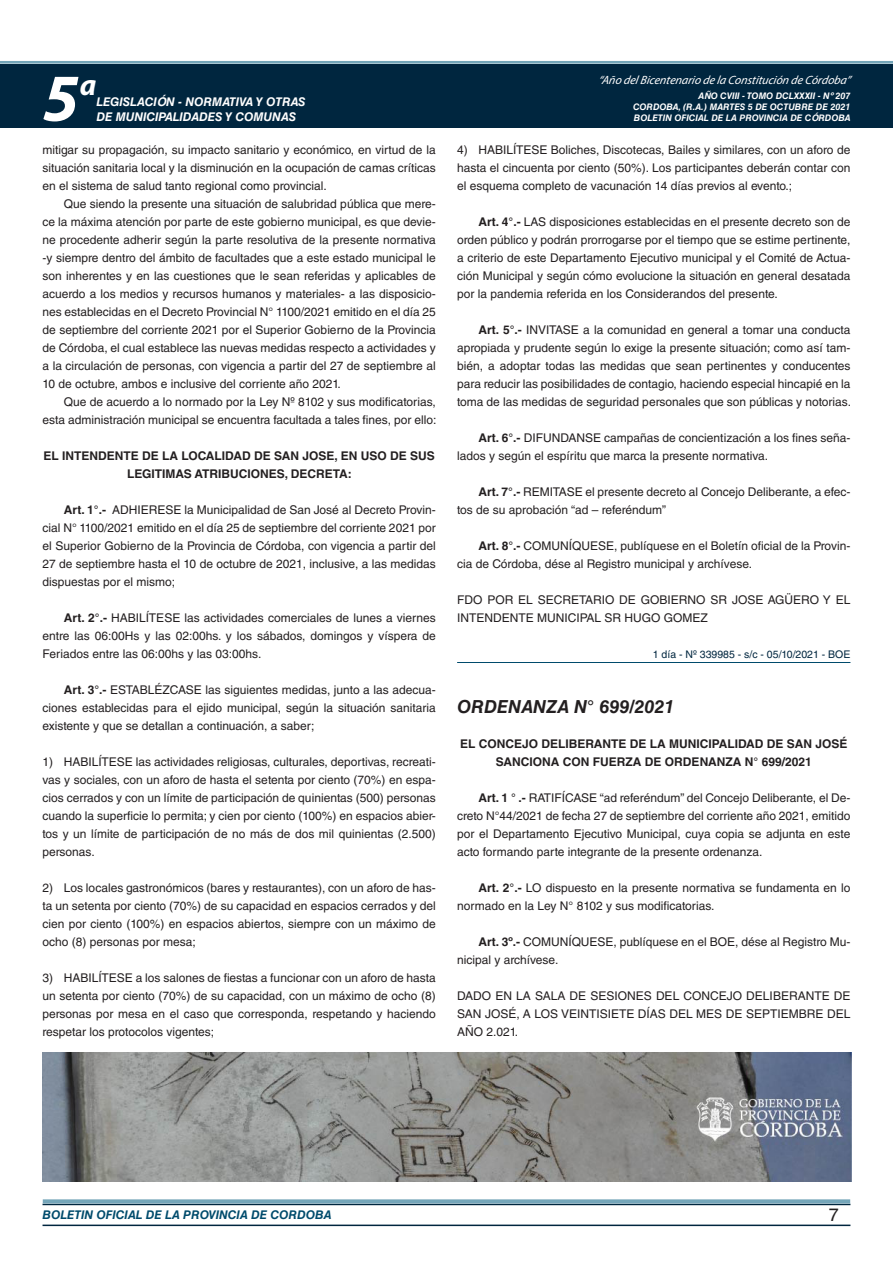
<style>
.page{position:relative;width:893px;height:1263px;background:#fff}
.page>*{position:absolute;margin:0;border:0;box-sizing:border-box;transform-origin:0 0}
.t1{font:italic 700 67.5px "Myriad Pro";color:#fff}
.t2{font:italic 700 30px "Myriad Pro";color:#fff}
.NOMBRE_DE_MINISTERIO{font:italic 700 18px "Helvetica LT Std";color:#231f20}
.t3{font:18px "Helvetica LT Std";color:#231f20}
.BASE{font:12px/18px "Helvetica LT Std";color:#231f20;text-align:justify}
.RESUELVE{font:700 12px/18px "Helvetica LT Std";color:#231f20;text-align:center}
.t4{font:italic 700 12px "Helvetica LT Std";color:#fff}
.t5{font:italic 12px "Myriad Pro";color:#fff}
.t6{font:italic 700 12px "Helvetica LT Std";color:#004b6c}
.FECHA_DE_VENCIMIENTO{font:10.5px "Helvetica LT Std";color:#00263f}
.t7{font:italic 700 9px/10.8px "Helvetica LT Std";color:#fff;text-align:justify}
.s1{font-weight:700}
</style>
<div class="page">
<div style="left:0;top:61px;width:893px;height:6px;background:#fff;opacity:.75"></div>
<div style="left:0;top:64px;width:893px;height:64px;background:#00263f"></div>
<hr style="left:43px;top:1224px;width:807px;height:2px;background:#00263f">
<div style="left:42px;top:1198px;width:809px;height:8px;background:#fff;opacity:.75"></div>
<hr style="left:457px;top:662px;width:393px;height:1px;background:#004b6c">
<img style="left:43px;top:1052px;width:808px;height:129px">
<h1 class="t1" style="left:43px;top:54px;width:38px">5</h1>
<h2 class="t2" style="left:80px;top:66px;width:18px">a</h2>
<p class="t4" style="left:96px;top:95px;width:211px">LEGISLACIÓN - NORMATIVA Y OTRAS</p>
<p class="t4" style="left:96px;top:109px;width:201px">DE MUNICIPALIDADES Y COMUNAS</p>
<p class="t5" style="left:598px;top:72px;width:254px">“Año delBicentenario de la Constitución de Córdoba”</p>
<p class="t7" style="left:633px;top:91px;width:219px;text-indent:65px">AÑO CVIII - TOMO DCLXXXII - Nº 207<br>CORDOBA, (R.A.) MARTES 5 DE OCTUBRE DE 2021<br>BOLETIN OFICIAL DE LA PROVINCIA DE CÓRDOBA</p>
<p class="BASE" style="left:43px;top:141px;width:395px">mitigar su propagación, su impacto sanitario y económico, en virtud de la situación sanitaria local y la disminución en la ocupación de camas críticas en el sistema de salud tanto regional como provincial.</p>
<p class="BASE" style="left:43px;top:195px;width:395px;text-indent:21px">Que siendo la presente una situación de salubridad pública que mere&shy;ce la máxima atención por parte de este gobierno municipal, es que devie&shy;ne procedente adherir según la parte resolutiva de la presente normativa -y siempre dentro del ámbito de facultades que a este estado municipal le son inherentes y en las cuestiones que le sean referidas y aplicables de acuerdo a los medios y recursos humanos y materiales- a las disposicio&shy;nes establecidas en el Decreto Provincial N° 1100/2021 emitido en el día 25 de septiembre del corriente 2021 por el Superior Gobierno de la Provincia de Córdoba, el cual establece las nuevas medidas respecto a actividades y a la circulación de personas, con vigencia a partir del 27 de septiembre al 10 de octubre, ambos e inclusive del corriente año 2021.</p>
<p class="BASE" style="left:43px;top:393px;width:395px;text-align:right">Que de acuerdo a lo normado por la Ley Nº 8102 y sus modificatorias, esta administración municipal se encuentra facultada a tales fines, por ello:</p>
<p class="RESUELVE" style="left:44px;top:446px;width:393px">EL INTENDENTE DE LA LOCALIDAD DE SAN JOSE, EN USO DE SUS<br>LEGITIMAS ATRIBUCIONES, DECRETA:</p>
<p class="BASE" style="left:43px;top:501px;width:395px;text-indent:21px"><span class="s1">Art. 1°.-</span> ADHIERESE la Municipalidad de San José al Decreto Provin&shy;cial N° 1100/2021 emitido en el día 25 de septiembre del corriente 2021 por el Superior Gobierno de la Provincia de Córdoba, con vigencia a partir del 27 de septiembre hasta el 10 de octubre de 2021, inclusive, a las medidas dispuestas por el mismo;</p>
<p class="BASE" style="left:43px;top:609px;width:395px;text-indent:21px"><span class="s1">Art. 2°.-</span> HABILÍTESE las actividades comerciales de lunes a viernes entre las 06:00Hs y las 02:00hs. y los sábados, domingos y víspera de Feriados entre las 06:00hs y las 03:00hs.</p>
<p class="BASE" style="left:43px;top:681px;width:395px;text-indent:21px"><span class="s1">Art. 3°.-</span> ESTABLÉZCASE las siguientes medidas, junto a las adecua&shy;ciones establecidas para el ejido municipal, según la situación sanitaria existente y que se detallan a continuación, a saber;</p>
<p class="BASE" style="left:43px;top:753px;width:395px">1) HABILÍTESE las actividades religiosas, culturales, deportivas, recreati&shy;vas y sociales, con un aforo de hasta el setenta por ciento (70%) en espa&shy;cios cerrados y con un límite de participación de quinientas (500) personas cuando la superficie lo permita; y cien por ciento (100%) en espacios abier&shy;tos y un límite de participación de no más de dos mil quinientas (2.500) personas.</p>
<p class="BASE" style="left:43px;top:879px;width:395px">2) Los locales gastronómicos (bares y restaurantes), con un aforo de has&shy;ta un setenta por ciento (70%) de su capacidad en espacios cerrados y del cien por ciento (100%) en espacios abiertos, siempre con un máximo de ocho (8) personas por mesa;</p>
<p class="BASE" style="left:43px;top:969px;width:395px">3) HABILÍTESE a los salones de fiestas a funcionar con un aforo de hasta un setenta por ciento (70%) de su capacidad, con un máximo de ocho (8) personas por mesa en el caso que corresponda, respetando y haciendo respetar los protocolos vigentes;</p>
<p class="BASE" style="left:457px;top:141px;width:395px">4) HABILÍTESE Boliches, Discotecas, Bailes y similares, con un aforo de hasta el cincuenta por ciento (50%). Los participantes deberán contar con el esquema completo de vacunación 14 días previos al evento.;</p>
<p class="BASE" style="left:457px;top:213px;width:395px;text-indent:21px"><span class="s1">Art. 4°.-</span> LAS disposiciones establecidas en el presente decreto son de orden público y podrán prorrogarse por el tiempo que se estime pertinente, a criterio de este Departamento Ejecutivo municipal y el Comité de Actua&shy;ción Municipal y según cómo evolucione la situación en general desatada por la pandemia referida en los Considerandos del presente.</p>
<p class="BASE" style="left:457px;top:321px;width:395px;text-indent:21px"><span class="s1">Art. 5°.-</span> INVITASE a la comunidad en general a tomar una conducta apropiada y prudente según lo exige la presente situación; como así tam&shy;bién, a adoptar todas las medidas que sean pertinentes y conducentes para reducir las posibilidades de contagio, haciendo especial hincapié en la toma de las medidas de seguridad personales que son públicas y notorias.</p>
<p class="BASE" style="left:457px;top:429px;width:395px;text-indent:21px"><span class="s1">Art. 6°.-</span> DIFUNDANSE campañas de concientización a los fines seña&shy;lados y según el espíritu que marca la presente normativa.</p>
<p class="BASE" style="left:457px;top:483px;width:395px;text-indent:21px"><span class="s1">Art. 7°.-</span> REMITASE el presente decreto al Concejo Deliberante, a efec&shy;tos de su aprobación “ad – referéndum”</p>
<p class="BASE" style="left:457px;top:537px;width:395px;text-indent:21px"><span class="s1">Art. 8°.-</span> COMUNÍQUESE, publíquese en el Boletín oficial de la Provin&shy;cia de Córdoba, dése al Registro municipal y archívese.</p>
<p class="BASE" style="left:457px;top:591px;width:395px">FDO POR EL SECRETARIO DE GOBIERNO SR JOSE AGÜERO Y EL<br>INTENDENTE MUNICIPAL SR HUGO GOMEZ</p>
<p class="FECHA_DE_VENCIMIENTO" style="left:653px;top:648px;width:199px">1 día - Nº 339985 - s/c - 05/10/2021 - BOE</p>
<p class="NOMBRE_DE_MINISTERIO" style="left:457px;top:696px;width:219px">ORDENANZA N° 699/2021</p>
<p class="RESUELVE" style="left:460px;top:734px;width:389px">EL CONCEJO DELIBERANTE DE LA MUNICIPALIDAD DE SAN JOSÉ<br>SANCIONA CON FUERZA DE ORDENANZA N° 699/2021</p>
<p class="BASE" style="left:457px;top:789px;width:395px;text-indent:21px"><span class="s1">Art. 1 ° .-</span> RATIFÍCASE “ad referéndum” del Concejo Deliberante, el De&shy;creto N°44/2021 de fecha 27 de septiembre del corriente año 2021, emitido por el Departamento Ejecutivo Municipal, cuya copia se adjunta en este acto formando parte integrante de la presente ordenanza.</p>
<p class="BASE" style="left:457px;top:879px;width:395px;text-indent:21px"><span class="s1">Art. 2°.-</span> LO dispuesto en la presente normativa se fundamenta en lo normado en la Ley N° 8102 y sus modificatorias.</p>
<p class="BASE" style="left:457px;top:933px;width:395px;text-indent:21px"><span class="s1">Art. 3º.-</span> COMUNÍQUESE, publíquese en el BOE, dése al Registro Mu&shy;nicipal y archívese.</p>
<p class="BASE" style="left:457px;top:987px;width:395px">DADO EN LA SALA DE SESIONES DEL CONCEJO DELIBERANTE DE SAN JOSÉ, A LOS VEINTISIETE DÍAS DEL MES DE SEPTIEMBRE DEL AÑO 2.021.</p>
<p class="t6" style="left:43px;top:1208px;width:290px">BOLETIN OFICIAL DE LA PROVINCIA DE CORDOBA</p>
<h3 class="t3" style="left:829px;top:1204px;width:12px">7</h3>
</div>
